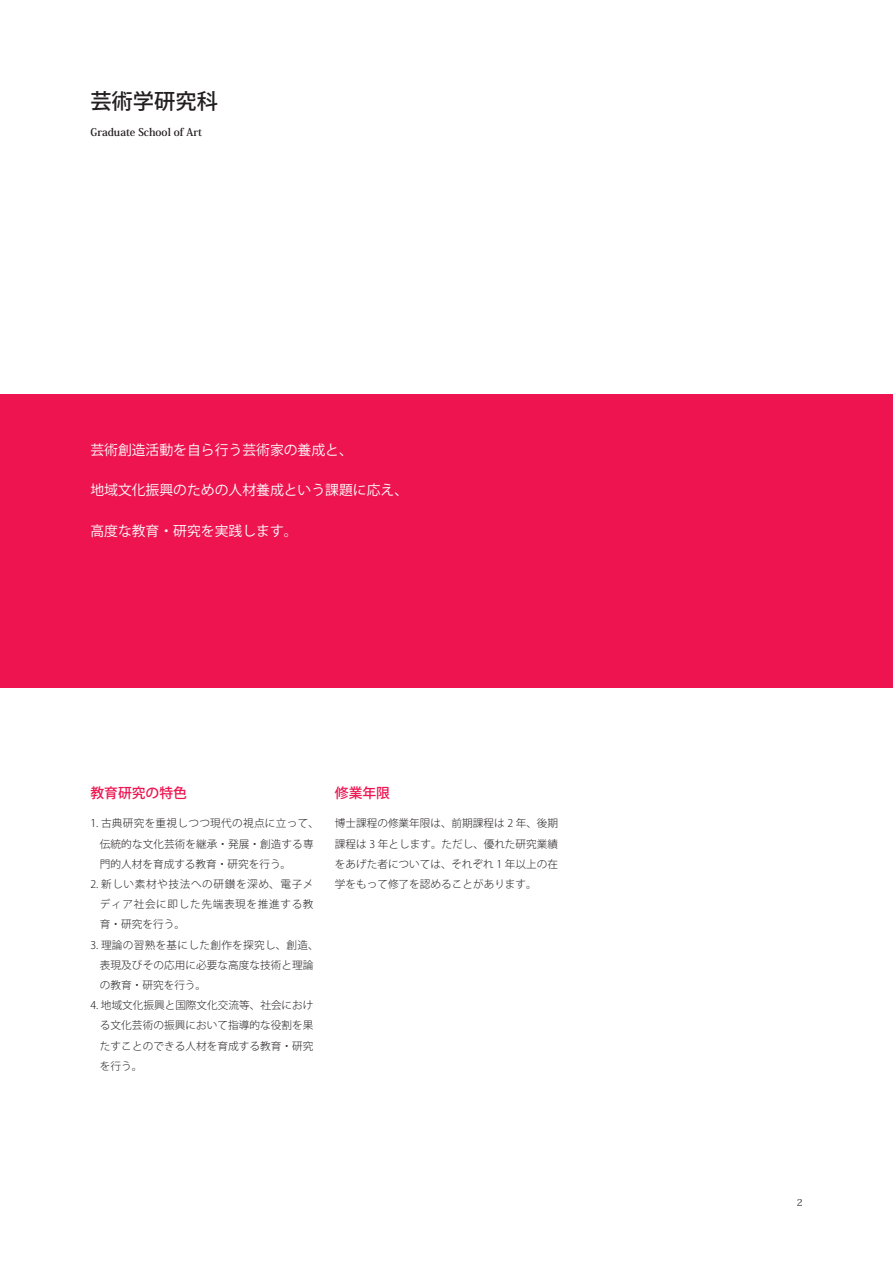
<style>
.page{position:relative;width:893px;height:1263px;background:#fff}
.page>*{position:absolute;margin:0;border:0;box-sizing:border-box;transform-origin:0 0}
.t1{font:500 21.3px "Koz Go Std";color:#231f20}
.t2{font:13.8px "Koz Go Std";color:#fff}
.t3{font:500 13.8px "Koz Go Std";color:#ed1450}
.t4{font:300 10.65px/20.2px "Koz Go Std";letter-spacing:.005em;color:#231f20;text-align:justify}
.t5{font:700 10.65px "Koz Min Std";color:#231f20}
.t6{font:9.6px "Koz Min Std";color:#231f20}
</style>
<div class="page">
<div style="left:0;top:394px;width:893px;height:293px;background:#ed1450"></div>
<p class="t1" style="left:90px;top:88px;width:129px">芸術学研究科</p>
<p class="t5" style="left:90px;top:125px;width:113px">Graduate School of Art</p>
<p class="t2" style="left:90px;top:441px;width:264px">芸術創造活動を自ら行う芸術家の養成と、</p>
<p class="t2" style="left:90px;top:482px;width:319px">地域文化振興のための人材養成という課題に応え、</p>
<p class="t2" style="left:90px;top:522px;width:209px">高度な教育・研究を実践します。</p>
<p class="t3" style="left:90px;top:784px;width:98px">教育研究の特色</p>
<p class="t3" style="left:335px;top:784px;width:57px">修業年限</p>
<p class="t4" style="left:100px;top:813px;width:221px;text-align:left;text-indent:-10px">1. 古典研究を重視しつつ現代の視点に立って、伝統的な文化芸術を継承・発展・創造する専門的人材を育成する教育・研究を行う。</p>
<p class="t4" style="left:100px;top:874px;width:215px;text-indent:-10px">2. 新しい素材や技法への研鑚を深め、電子メディア社会に即した先端表現を推進する教育・研究を行う。</p>
<p class="t4" style="left:100px;top:935px;width:220px;text-align:left;text-indent:-10px">3. 理論の習熟を基にした創作を探究し、創造、表現及びその応用に必要な高度な技術と理論の教育・研究を行う。</p>
<p class="t4" style="left:100px;top:995px;width:215px;text-indent:-10px">4. 地域文化振興と国際文化交流等、社会における文化芸術の振興において指導的な役割を果たすことのできる人材を育成する教育・研究を行う。</p>
<p class="t4" style="left:335px;top:813px;width:225px">博士課程の修業年限は、前期課程は 2 年、後期課程は 3 年とします。ただし、優れた研究業績をあげた者については、それぞれ 1 年以上の在学をもって修了を認めることがあります。</p>
<p class="t6" style="left:797px;top:1196px;width:7px">2</p>
</div>
